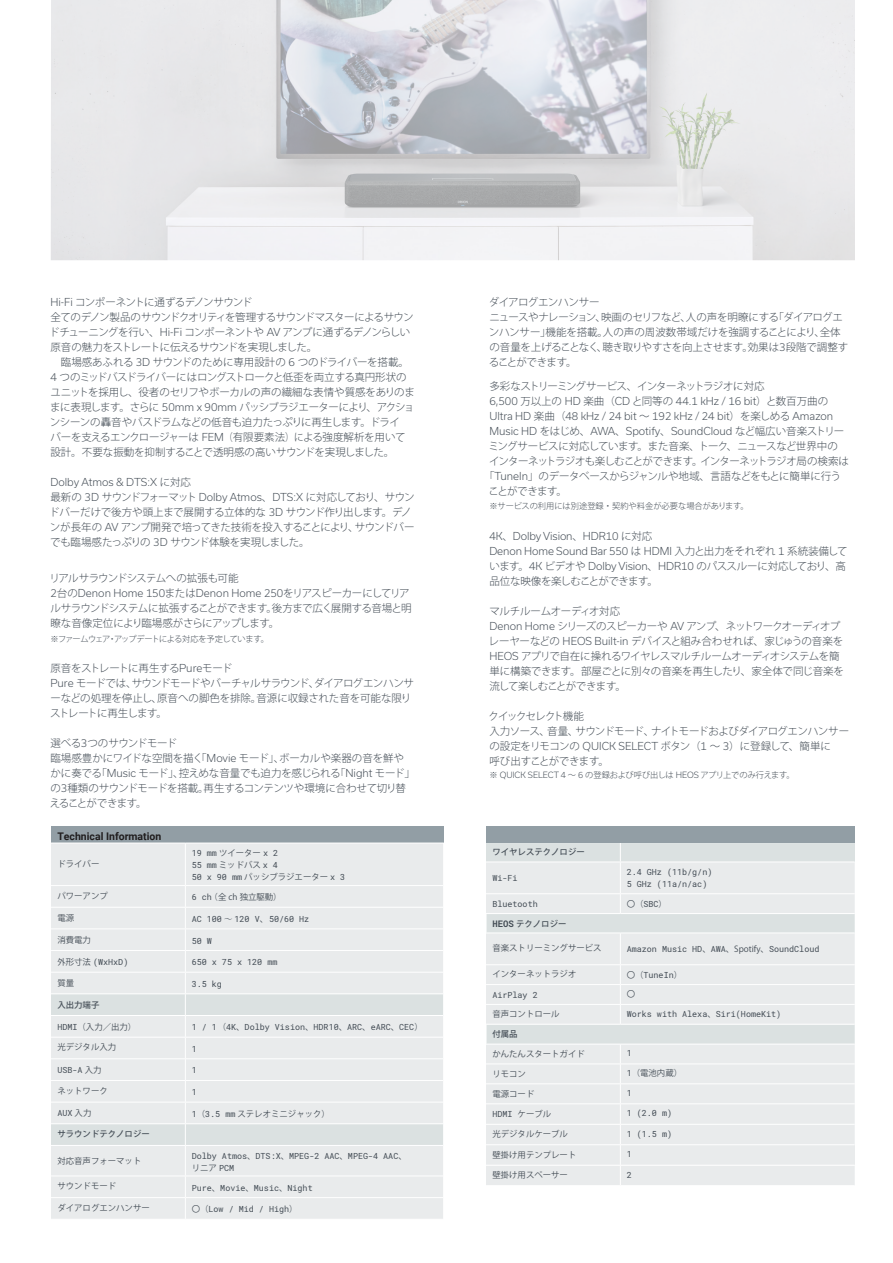
<style>
.page{position:relative;width:893px;height:1263px;background:#fff}
.page>*{position:absolute;margin:0;border:0;box-sizing:border-box;transform-origin:0 0}
.t1{font:300 10.5px/15px "Koz Go Pr 6 N";letter-spacing:-.05em;color:#424b54}
.t2{font:300 10.5px/15px "Koz Go Pr 6 N";letter-spacing:-.03em;color:#434c55}
.t3{font:300 10.5px/15px "Usual";color:#424b54}
.t4{font:300 10.5px/15px "Koz Go Pr 6 N";letter-spacing:-.05em;color:#434c55}
.t5{font:300 10.5px "Usual";color:#434c55}
.t6{font:700 10.5px "Roboto";color:#201d1e}
.t7{font:8.4px/12px "Roboto Mono";color:#434c55}
.t8{font:8.4px "Koz Go Pr 6 N";color:#434c55}
.t9{font:8.4px/12px "Roboto Mono";color:#424b54}
.t10{font:500 8.4px "Koz Go Pr 6 N";color:#434c55}
.t11{font:8.4px "Koz Go Pr 6 N";color:#424b54}
.t12{font:300 8.25px "Koz Go Pr 6 N";letter-spacing:-.035em;color:#424b54}
.t13{font:300 8.25px "Koz Go Pr 6 N";color:#424b54}
.t14{font:300 8.25px "Koz Go Pr 6 N";letter-spacing:-.07em;color:#434c55}
.s1{font-family:"Usual"}
.s2{font-family:"Koz Go Pr 6 N"}
.s3{font-family:"Roboto Mono"}
.s4{font-family:"Koz Min Pr 6 N"}
.s5{font-family:"Koz Go Pr 6 N";color:#434c55}
.s6{color:#424b54}
.s7{font-family:"Roboto Mono";font-weight:700;font-size:9px}
</style>
<div class="page">
<img style="left:51px;top:0;width:804px;height:260px">
<div style="left:51px;top:827px;width:392px;height:16px;background:#929ea5"></div>
<div style="left:51px;top:844px;width:392px;height:41px;background:#e9ebec"></div>
<svg style="left:442px;top:827px;width:2px;height:16px"></svg>
<hr style="left:185px;top:843px;width:1px;height:42px;background:#fff">
<svg style="left:51px;top:886px;width:392px;height:333px;background:#e8eaeb"></svg>
<svg style="left:486px;top:843px;width:369px;height:342px;background:#e7eaeb"></svg>
<div style="left:486px;top:827px;width:368px;height:16px;background:#929ea5"></div>
<p class="t1" style="left:49px;top:295px;width:367px"><span class="s1">Hi-Fi</span> コンポーネントに通ずるデノンサウンド<br>全てのデノン製品のサウンドクオリティを管理するサウンドマスターによるサウンドチューニングを行い、<span class="s1">Hi-Fi</span> コンポーネントや <span class="s1">AV</span> アンプに通ずるデノンらしい原音の魅力をストレートに伝えるサウンドを実現しました。<br>　臨場感あふれる <span class="s1">3D</span> サウンドのために専用設計の <span class="s1">6</span> つのドライバーを搭載。<span class="s1">4</span> つのミッドバスドライバーにはロングストロークと低歪を両立する真円形状のユニットを採用し、役者のセリフやボーカルの声の繊細な表情や質感をありのままに表現します。さらに <span class="s1">50mm x 90mm</span> パッシブラジエーターにより、アクションシーンの轟音やバスドラムなどの低音も迫力たっぷりに再生します。ドライ<br>バーを支えるエンクロージャーは <span class="s1">FEM</span>（有限要素法）による強度解析を用いて設計。不要な振動を抑制することで透明感の高いサウンドを実現しました。</p>
<p class="t3" style="left:50px;top:474px;width:142px">Dolby Atmos &amp; DTS:X <span class="s2">に対応</span></p>
<p class="t1" style="left:49px;top:490px;width:367px">最新の <span class="s1">3D</span> サウンドフォーマット <span class="s1">Dolby Atmos</span>、<span class="s1">DTS:X</span> に対応しており、サウンドバーだけで後方や頭上まで展開する立体的な <span class="s1">3D</span> サウンド作り出します。デノンが長年の <span class="s1">AV</span> アンプ開発で培ってきた技術を投入することにより、サウンドバーでも臨場感たっぷりの <span class="s1">3D</span> サウンド体験を実現しました。</p>
<p class="t4" style="left:50px;top:570px;width:191px">リアルサラウンドシステムへの拡張も可能</p>
<p class="t5" style="left:50px;top:587px;width:361px">2<span class="s2">台の</span>Denon Home 150<span class="s2">または</span>Denon Home 250<span class="s2">をリアスピーカーにしてリア</span></p>
<p class="t4" style="left:50px;top:600px;width:363px">ルサラウンドシステムに拡張することができます。後方まで広く展開する音場と明瞭な音像定位により臨場感がさらにアップします。</p>
<p class="t14" style="left:50px;top:634px;width:220px">※ファームウェア・アップデートによる対応を予定しています。</p>
<p class="t2" style="left:50px;top:660px;width:366px">原音をストレートに再生する<span class="s1">Pure</span>モード<br><span class="s1">Pure</span> モードでは、サウンドモードやバーチャルサラウンド、ダイアログエンハンサーなどの処理を停止し、原音への脚色を排除。音源に収録された音を可能な限りストレートに再生します。</p>
<p class="t2" style="left:50px;top:735px;width:366px">選べる<span class="s1">3</span>つのサウンドモード<br>臨場感豊かにワイドな空間を描く「<span class="s1">Movie</span> モード」、ボーカルや楽器の音を鮮やかに奏でる「<span class="s1">Music</span> モード」、控えめな音量でも迫力を感じられる「<span class="s1">Night</span> モード」の<span class="s1">3</span>種類のサウンドモードを搭載。再生するコンテンツや環境に合わせて切り替えることができます。</p>
<p class="t6" style="left:57px;top:828px;width:106px">Technical Information</p>
<p class="t8" style="left:57px;top:859px;width:43px">ドライバー</p>
<p class="t9" style="left:192px;top:847px;width:88px">19 mm <span class="s2">ツイーター</span> x 2<br>55 mm <span class="s2">ミッドバス</span> x 4</p>
<p class="t11" style="left:192px;top:872px;width:155px"><span class="s3">50 x 90 mm</span> パッシブラジエーター <span class="s3">x 3</span></p>
<p class="t8" style="left:57px;top:891px;width:52px">パワーアンプ</p>
<p class="t8" style="left:192px;top:892px;width:91px"><span class="s3">6 ch</span> （全 ch 独立駆動）</p>
<p class="t8" style="left:57px;top:913px;width:18px">電源</p>
<p class="t9" style="left:192px;top:912px;width:119px">AC 100 <span class="s4">～</span> 120 V<span class="s2">、</span> 50/60 Hz</p>
<p class="t8" style="left:57px;top:935px;width:35px">消費電力</p>
<p class="t9" style="left:192px;top:934px;width:22px">50 W</p>
<p class="t9" style="left:57px;top:956px;width:72px"><span class="s5">外形寸法</span> (WxHxD)</p>
<p class="t9" style="left:192px;top:956px;width:87px">650 x 75 x 120 mm</p>
<p class="t8" style="left:57px;top:978px;width:18px">質量</p>
<p class="t9" style="left:192px;top:977px;width:32px">3.5 kg</p>
<p class="t10" style="left:57px;top:1000px;width:43px">入出力端子</p>
<p class="t8" style="left:57px;top:1022px;width:80px"><span class="s3">HDMI</span>（入力／出力）</p>
<p class="t7" style="left:192px;top:1021px;width:233px">1 / 1 <span class="s2">（</span>4K<span class="s2">、</span>Dolby Vision<span class="s2">、</span>HDR10<span class="s2">、</span>ARC<span class="s2">、</span>eARC<span class="s2">、</span>CEC<span class="s2">）</span></p>
<p class="t8" style="left:57px;top:1042px;width:60px">光デジタル入力</p>
<p class="t7" style="left:192px;top:1042px;width:7px">1</p>
<p class="t7" style="left:57px;top:1063px;width:46px">USB-A <span class="s2">入力</span></p>
<p class="t7" style="left:192px;top:1064px;width:7px">1</p>
<p class="t8" style="left:57px;top:1086px;width:52px">ネットワーク</p>
<p class="t7" style="left:192px;top:1086px;width:7px">1</p>
<p class="t7" style="left:57px;top:1107px;width:36px">AUX <span class="s2">入力</span></p>
<p class="t8" style="left:192px;top:1109px;width:140px"><span class="s3">1</span>（<span class="s3">3.5 mm</span> ステレオミニジャック）</p>
<p class="t10" style="left:57px;top:1130px;width:94px">サラウンドテクノロジー</p>
<p class="t8" style="left:57px;top:1156px;width:85px">対応音声フォーマット</p>
<p class="t7" style="left:192px;top:1149px;width:217px">Dolby Atmos<span class="s2">、</span>DTS:X<span class="s2">、</span>MPEG-2 AAC<span class="s2">、</span>MPEG-4 AAC<span class="s2">、</span></p>
<p class="t8" style="left:192px;top:1163px;width:44px">リニア <span class="s3">PCM</span></p>
<p class="t8" style="left:57px;top:1181px;width:60px">サウンドモード</p>
<p class="t7" style="left:192px;top:1181px;width:122px">Pure<span class="s2">、</span>Movie<span class="s2">、</span>Music<span class="s2">、</span>Night</p>
<p class="t8" style="left:57px;top:1203px;width:94px">ダイアログエンハンサー</p>
<p class="t7" style="left:192px;top:1203px;width:107px"><span class="s2">〇（</span>Low / Mid / High<span class="s2">）</span></p>
<p class="t2" style="left:489px;top:295px;width:361px">ダイアログエンハンサー<br>ニュースやナレーション、映画のセリフなど、人の声を明瞭にする「ダイアログエンハンサー」機能を搭載。人の声の周波数帯域だけを強調することにより、全体の音量を上げることなく、聴き取りやすさを向上させます。効果は<span class="s1">3</span>段階で調整することができます。</p>
<p class="t1" style="left:489px;top:379px;width:277px">多彩なストリーミングサービス、インターネットラジオに対応</p>
<p class="t3" style="left:489px;top:394px;width:356px">6,500 <span class="s2">万以上の</span> HD <span class="s2">楽曲（</span>CD <span class="s2">と同等の</span> 44.1 kHz / 16 bit<span class="s2">）と数百万曲の<br></span>Ultra HD <span class="s2">楽曲（</span>48 kHz / 24 bit <span class="s2">～</span> 192 kHz / 24 bit<span class="s2">）を楽しめる</span> Amazon<br>Music HD <span class="s2">をはじめ、</span>AWA<span class="s2">、</span>Spotify<span class="s2">、</span>SoundCloud <span class="s2">など幅広い音楽ストリー</span></p>
<p class="t1" style="left:488px;top:439px;width:351px">ミングサービスに対応しています。また音楽、トーク、ニュースなど世界中の</p>
<p class="t1" style="left:489px;top:454px;width:361px">インターネットラジオも楽しむことができます。インターネットラジオ局の検索は</p>
<p class="t1" style="left:484px;top:469px;width:358px">「<span class="s1">TuneIn</span>」のデータベースからジャンルや地域、言語などをもとに簡単に行う</p>
<p class="t1" style="left:489px;top:484px;width:80px">ことができます。</p>
<p class="t13" style="left:489px;top:501px;width:261px">※サービスの利用には別途登録・契約や料金が必要な場合があります。</p>
<p class="t3" style="left:489px;top:528px;width:360px">4K<span class="s2">、</span>Dolby Vision<span class="s2">、</span>HDR10 <span class="s2">に対応<br></span>Denon Home Sound Bar 550 <span class="s2">は</span> HDMI <span class="s2">入力と出力をそれぞれ</span> 1 <span class="s2">系統装備して</span></p>
<p class="t1" style="left:489px;top:559px;width:358px">います。<span class="s1">4K</span> ビデオや <span class="s1">Dolby Vision</span>、<span class="s1">HDR10</span> のパススルーに対応しており、高品位な映像を楽しむことができます。</p>
<p class="t2" style="left:489px;top:604px;width:357px">マルチルームオーディオ対応<br><span class="s1">Denon Home</span> シリーズのスピーカーや <span class="s1">AV</span> アンプ、ネットワークオーディオプレーヤーなどの <span class="s1">HEOS Built-in</span> デバイスと組み合わせれば、家じゅうの音楽を<span class="s1">HEOS</span> アプリで自在に操れるワイヤレスマルチルームオーディオシステムを簡単に構築できます。<span class="s6">部屋ごとに別々の音楽を再生したり、家全体で同じ音楽を流して楽しむことができます。</span></p>
<p class="t1" style="left:489px;top:709px;width:362px">クイックセレクト機能<br>入力ソース、音量、サウンドモード、ナイトモードおよびダイアログエンハンサーの設定をリモコンの <span class="s1">QUICK SELECT</span> ボタン（<span class="s1">1</span> ～ <span class="s1">3</span>）に登録して、簡単に<br>呼び出すことができます。</p>
<p class="t12" style="left:489px;top:770px;width:307px">※ <span class="s1">QUICK SELECT 4</span> ～ <span class="s1">6</span> の登録および呼び出しは <span class="s1">HEOS</span> アプリ上でのみ行えます。</p>
<p class="t10" style="left:492px;top:847px;width:94px">ワイヤレステクノロジー</p>
<p class="t7" style="left:492px;top:872px;width:27px">Wi-Fi</p>
<p class="t7" style="left:627px;top:866px;width:87px">2.4 GHz (11b/g/n)<br>5 GHz (11a/n/ac)</p>
<p class="t7" style="left:492px;top:897px;width:47px">Bluetooth</p>
<p class="t8" style="left:627px;top:899px;width:42px">〇（<span class="s3">SBC</span>）</p>
<p class="t10" style="left:492px;top:919px;width:76px"><span class="s7">HEOS</span> テクノロジー</p>
<p class="t8" style="left:492px;top:943px;width:111px">音楽ストリーミングサービス</p>
<p class="t7" style="left:627px;top:943px;width:194px">Amazon Music HD<span class="s2">、</span>AWA<span class="s2">、Spotify、</span>SoundCloud</p>
<p class="t8" style="left:492px;top:969px;width:85px">インターネットラジオ</p>
<p class="t7" style="left:627px;top:969px;width:57px"><span class="s2">〇（</span>TuneIn<span class="s2">）</span></p>
<p class="t7" style="left:492px;top:988px;width:47px">AirPlay 2</p>
<p class="t8" style="left:627px;top:989px;width:10px">〇</p>
<p class="t8" style="left:492px;top:1009px;width:69px">音声コントロール</p>
<p class="t7" style="left:627px;top:1008px;width:156px">Works with Alexa<span class="s2">、</span>Siri(HomeKit)</p>
<p class="t10" style="left:492px;top:1029px;width:27px">付属品</p>
<p class="t8" style="left:492px;top:1049px;width:94px">かんたんスタートガイド</p>
<p class="t7" style="left:627px;top:1047px;width:7px">1</p>
<p class="t8" style="left:492px;top:1069px;width:35px">リモコン</p>
<p class="t8" style="left:627px;top:1068px;width:57px"><span class="s3">1</span>（電池内蔵）</p>
<p class="t8" style="left:492px;top:1089px;width:43px">電源コード</p>
<p class="t7" style="left:627px;top:1087px;width:7px">1</p>
<p class="t7" style="left:492px;top:1107px;width:60px">HDMI <span class="s2">ケーブル</span></p>
<p class="t7" style="left:627px;top:1107px;width:47px">1 (2.0 m)</p>
<p class="t8" style="left:492px;top:1129px;width:77px">光デジタルケーブル</p>
<p class="t7" style="left:627px;top:1127px;width:47px">1 (1.5 m)</p>
<p class="t8" style="left:492px;top:1150px;width:85px">壁掛け用テンプレート</p>
<p class="t7" style="left:627px;top:1148px;width:7px">1</p>
<p class="t8" style="left:492px;top:1170px;width:77px">壁掛け用スペーサー</p>
<p class="t7" style="left:627px;top:1168px;width:7px">2</p>
</div>
